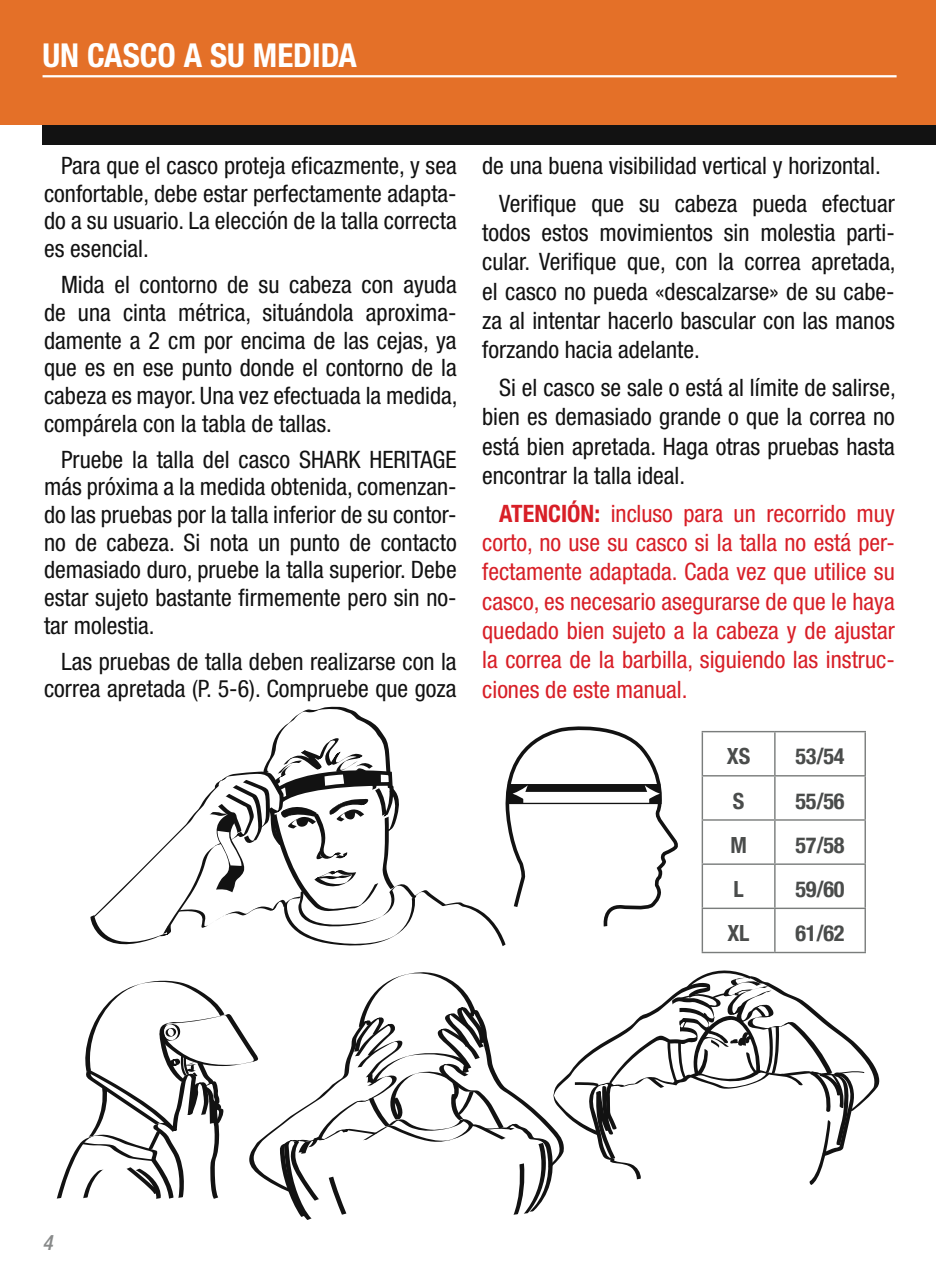
<style>
.page{position:relative;width:936px;height:1276px;background:#fff}
.page>*{position:absolute;margin:0;border:0;box-sizing:border-box;transform-origin:0 0}
.t1{font:700 condensed 33px "Helvetica Neue";color:#fff}
.t2{font:condensed 24px/27.6px "Helvetica Neue";color:#121212;text-align:justify}
.t3{font:condensed 24px/29.4px "Helvetica Neue";color:#d81f27;text-align:justify}
.t4{font:700 condensed 24px "Helvetica Neue";color:#d81f27}
.t5{font:700 condensed 22.2px "Helvetica Neue";letter-spacing:-.01em;color:#4a4c4b}
.t6{font:italic 500 condensed 21px "Helvetica Neue";color:#888a8a}
.s1{font-weight:700}
</style>
<div class="page">
<div style="left:43px;top:85px;width:892px;height:60px;background:#121212"></div>
<div style="left:0;top:0;width:935px;height:125px;background:#e47028"></div>
<svg style="left:57px;top:970px;width:823px;height:250px"></svg>
<svg style="left:703px;top:732px;width:161px;height:220px"></svg>
<hr style="left:701px;top:731px;width:73px;height:1px;background:#7a7d7c">
<hr style="left:701px;top:732px;width:2px;height:43px;background:#7a7d7c">
<hr style="left:774px;top:731px;width:91px;height:1px;background:#7a7d7c">
<hr style="left:774px;top:732px;width:1px;height:43px;background:#7a7d7c">
<hr style="left:864px;top:732px;width:1px;height:43px;background:#7a7d7c">
<hr style="left:701px;top:775px;width:73px;height:1px;background:#7a7d7c">
<hr style="left:701px;top:776px;width:2px;height:43px;background:#7a7d7c">
<hr style="left:774px;top:775px;width:91px;height:1px;background:#7a7d7c">
<hr style="left:774px;top:776px;width:1px;height:43px;background:#7a7d7c">
<hr style="left:864px;top:776px;width:1px;height:43px;background:#7a7d7c">
<hr style="left:701px;top:819px;width:73px;height:1px;background:#7a7d7c">
<hr style="left:701px;top:820px;width:2px;height:43px;background:#7a7d7c">
<hr style="left:774px;top:819px;width:91px;height:1px;background:#7a7d7c">
<hr style="left:774px;top:820px;width:1px;height:43px;background:#7a7d7c">
<hr style="left:864px;top:820px;width:1px;height:43px;background:#7a7d7c">
<hr style="left:701px;top:863px;width:73px;height:2px;background:#7a7d7c">
<hr style="left:701px;top:865px;width:2px;height:42px;background:#7a7d7c">
<hr style="left:774px;top:863px;width:91px;height:2px;background:#7a7d7c">
<hr style="left:774px;top:865px;width:1px;height:42px;background:#7a7d7c">
<hr style="left:864px;top:865px;width:1px;height:42px;background:#7a7d7c">
<hr style="left:701px;top:907px;width:73px;height:2px;background:#7a7d7c">
<hr style="left:701px;top:909px;width:2px;height:43px;background:#7a7d7c">
<hr style="left:774px;top:907px;width:91px;height:2px;background:#7a7d7c">
<hr style="left:774px;top:909px;width:1px;height:43px;background:#7a7d7c">
<hr style="left:864px;top:909px;width:1px;height:43px;background:#7a7d7c">
<hr style="left:701px;top:952px;width:73px;height:1px;background:#7a7d7c">
<hr style="left:774px;top:952px;width:91px;height:1px;background:#7a7d7c">
<svg style="left:90px;top:706px;width:588px;height:240px"></svg>
<hr style="left:43px;top:75px;width:853px;height:2px;background:#fff">
<h1 class="t1" style="left:43px;top:35px;width:252px">UN CASCO A SU MEDIDA</h1>
<p class="t2" style="left:44px;top:152px;width:414px;text-indent:17px">Para que el casco proteja eficazmente, y sea confortable, debe estar perfectamente adapta&shy;do a su usuario. La elección de la talla correcta es esencial.</p>
<p class="t2" style="left:44px;top:271px;width:415px;text-indent:17px">Mida el contorno de su cabeza con ayuda de una cinta métrica, situándola aproxima&shy;damente a 2 cm por encima de las cejas, ya que es en ese punto donde el contorno de la cabeza es mayor. Una vez efectuada la medida, compárela con la tabla de tallas.</p>
<p class="t2" style="left:44px;top:445px;width:414px;text-align:left;text-indent:17px">Pruebe la talla del casco SHARK heritage más próxima a la medida obtenida, comenzan&shy;do las pruebas por la talla inferior de su contor&shy;no de cabeza. Si nota un punto de contacto demasiado duro, pruebe la talla superior. Debe estar sujeto bastante firmemente pero sin no&shy;tar molestia.</p>
<p class="t2" style="left:44px;top:647px;width:414px;text-align:right">Las pruebas de talla deben realizarse con la correa apretada (P. 5-6). Compruebe que goza</p>
<p class="t2" style="left:499px;top:146px;width:397px;line-height:37.8px;text-indent:-17px">de una buena visibilidad vertical y horizontal.<br>Verifique que su cabeza pueda efectuar</p>
<p class="t2" style="left:482px;top:218px;width:415px;line-height:29.4px">todos estos movimientos sin molestia parti&shy;cular. Verifique que, con la correa apretada, el casco no pueda «descalzarse» de su cabe&shy;za al intentar hacerlo bascular con las manos forzando hacia adelante.</p>
<p class="t2" style="left:482px;top:373px;width:415px;line-height:29.4px;text-indent:17px">Si el casco se sale o está al límite de salirse, bien es demasiado grande o que la correa no está bien apretada. Haga otras pruebas hasta encontrar la talla ideal.</p>
<p class="t4" style="left:499px;top:499px;width:24px">ATENCI</p>
<p class="t3" style="left:482px;top:498px;width:414px;text-indent:85px"><span class="s1">ÓN:</span> incluso para un recorrido muy corto, no use su casco si la talla no está per&shy;fectamente adaptada. Cada vez que utilice su casco, es necesario asegurarse de que le haya quedado bien sujeto a la cabeza y de ajustar la correa de la barbilla, siguiendo las instruc&shy;ciones de este manual.</p>
<p class="t5" style="left:727px;top:743px;width:25px">XS</p>
<p class="t5" style="left:795px;top:743px;width:51px">53/54</p>
<p class="t5" style="left:732px;top:787px;width:13px">S</p>
<p class="t5" style="left:795px;top:787px;width:51px">55/56</p>
<p class="t5" style="left:730px;top:831px;width:18px">M</p>
<p class="t5" style="left:795px;top:831px;width:51px">57/58</p>
<p class="t5" style="left:733px;top:875px;width:12px">L</p>
<p class="t5" style="left:795px;top:875px;width:51px">59/60</p>
<p class="t5" style="left:727px;top:920px;width:24px">XL</p>
<p class="t5" style="left:795px;top:920px;width:51px">61/62</p>
<p class="t6" style="left:43px;top:1230px;width:12px">4</p>
</div>
